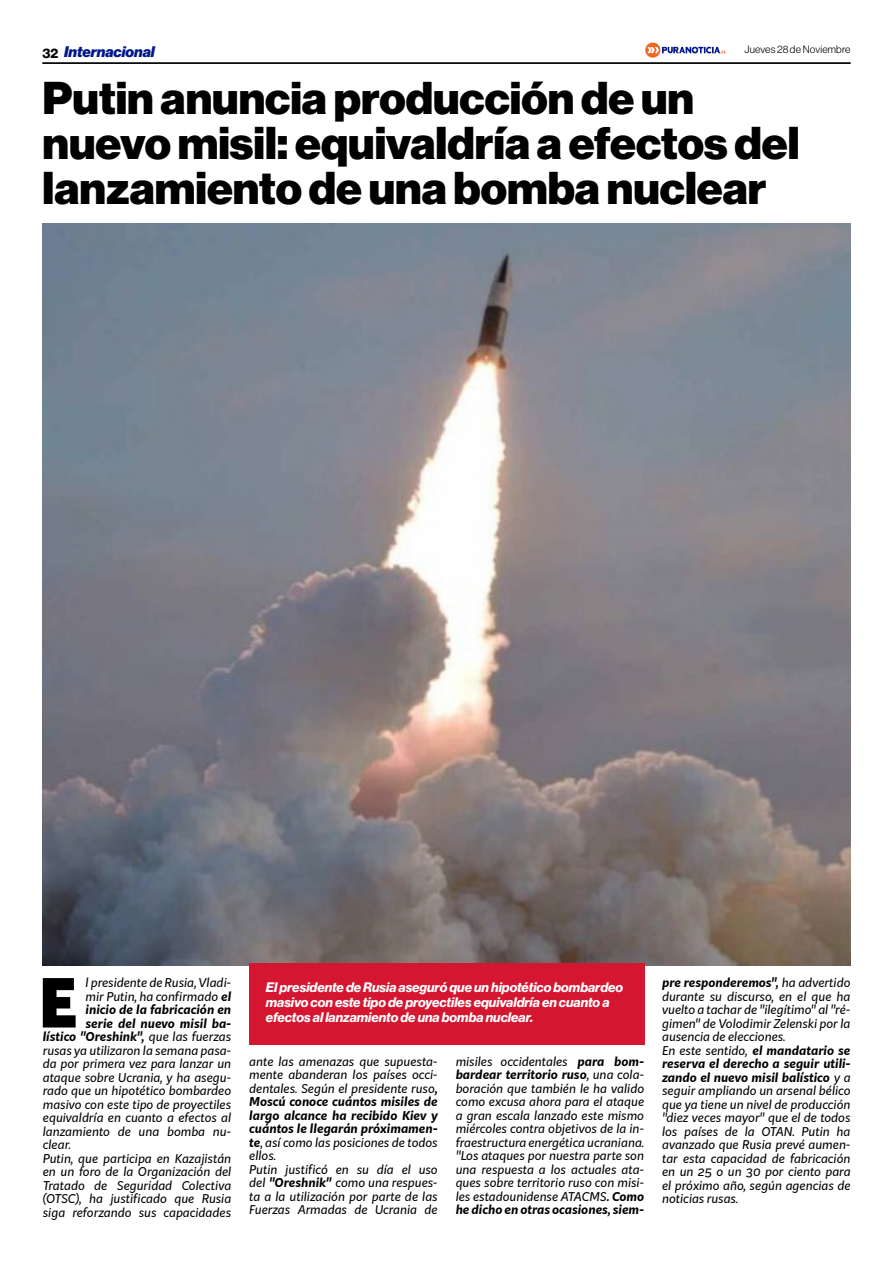
<style>
.page{position:relative;width:893px;height:1263px;background:#fff}
.page>*{position:absolute;margin:0;border:0;box-sizing:border-box;transform-origin:0 0}
.t1{font:900 66.3px "Kit Sans";color:#000}
.t2{font:900 45px/45px "Neue Haas Display";color:#000}
.t3{font:italic 900 15px "Neue Haas Display";color:#00178a}
.t4{font:italic 700 13.5px/15px "Neue Haas Display";color:#fff}
.t5{font:13.5px "N Haas Grotesk DS Pro 75 Bd";color:#000}
.t6{font:italic 12px/13.5px "Kit Sans";color:#000}
.t7{font:italic 700 12px "Kit Sans";color:#000}
.t8{font:10.5px "N Haas Grotesk DS Pro 45 Lt";letter-spacing:.02em;color:#000}
.s1{font-weight:700}
.s2{font-weight:400}
</style>
<div class="page">
<hr style="left:43px;top:63px;width:807px;height:1px;background:#000">
<svg style="left:645px;top:43px;width:81px;height:15px"></svg>
<img style="left:43px;top:223px;width:807px;height:742px">
<div style="left:249px;top:963px;width:395px;height:81px;background:#d41630"></div>
<p class="t3" style="left:64px;top:43px;width:92px">Internacional</p>
<p class="t8" style="left:744px;top:44px;width:108px">Jueves 28 de Noviembre</p>
<p class="t5" style="left:43px;top:45px;width:17px">32</p>
<h2 class="t2" style="left:43px;top:77px;width:758px">Putin anuncia producción de un nuevo misil: equivaldría a efectos del lanzamiento de una bomba nuclear</h2>
<h1 class="t1" style="left:39px;top:943px;width:40px">E</h1>
<p class="t6" style="left:86px;top:975px;width:147px">l presidente de Rusia, Vladi-</p>
<p class="t6" style="left:86px;top:989px;width:147px">mir Putin, ha confirmado <span class="s1">el</span></p>
<p class="t7" style="left:86px;top:999px;width:147px">inicio de la fabricación en</p>
<p class="t7" style="left:86px;top:1013px;width:147px">serie del nuevo misil ba-</p>
<p class="t7" style="left:43px;top:1026px;width:190px">lístico "Oreshink", <span class="s2">que las fuerzas</span></p>
<p class="t6" style="left:43px;top:1043px;width:190px">rusas ya utilizaron la semana pasa-</p>
<p class="t6" style="left:43px;top:1056px;width:190px">da por primera vez para lanzar un</p>
<p class="t6" style="left:43px;top:1070px;width:190px">ataque sobre Ucrania, y ha asegu-</p>
<p class="t6" style="left:43px;top:1083px;width:190px">rado que un hipotético bombardeo</p>
<p class="t6" style="left:43px;top:1097px;width:190px">masivo con este tipo de proyectiles</p>
<p class="t6" style="left:43px;top:1110px;width:190px">equivaldría en cuanto a efectos al</p>
<p class="t6" style="left:43px;top:1124px;width:190px">lanzamiento de una bomba nu-</p>
<p class="t6" style="left:43px;top:1137px;width:30px">clear.</p>
<p class="t6" style="left:43px;top:1151px;width:190px">Putin, que participa en Kazajistán</p>
<p class="t6" style="left:43px;top:1164px;width:190px">en un foro de la Organización del</p>
<p class="t6" style="left:43px;top:1178px;width:190px">Tratado de Seguridad Colectiva</p>
<p class="t6" style="left:43px;top:1191px;width:190px">(OTSC), ha justificado que Rusia</p>
<p class="t6" style="left:43px;top:1205px;width:190px">siga reforzando sus capacidades</p>
<p class="t4" style="left:266px;top:980px;width:359px">El presidente de Rusia aseguró que un hipotético bombardeo masivo con este tipo de proyectiles equivaldría en cuanto a efectos al lanzamiento de una bomba nuclear.</p>
<p class="t6" style="left:249px;top:1054px;width:190px">ante las amenazas que supuesta&shy;mente abanderan los países occi&shy;dentales. Según el presidente ruso<span class="s1">,<br>Moscú conoce cuántos misiles de largo alcance ha recibido Kiev y cuántos le llegarán próximamen&shy;te</span>, así como las posiciones de todos ellos.<br>Putin justificó en su día el uso del <span class="s1">"Oreshnik"</span> como una respues&shy;ta a la utilización por parte de las<br>Fuerzas Armadas de Ucrania de</p>
<p class="t6" style="left:456px;top:1054px;width:190px;text-align:justify">misiles occidentales <span class="s1">para bom&shy;bardear territorio ruso</span>, una cola&shy;boración que también le ha valido como excusa ahora para el ataque a gran escala lanzado este mismo miércoles contra objetivos de la in&shy;fraestructura energética ucraniana. "Los ataques por nuestra parte son una respuesta a los actuales ata&shy;ques sobre territorio ruso con misi&shy;les estadounidense ATACMS<span class="s1">. Como he dicho en otras ocasiones, siem-</span></p>
<p class="t6" style="left:662px;top:975px;width:190px"><span class="s1">pre responderemos",</span> ha advertido durante su discurso, en el que ha vuelto a tachar de "ilegítimo" al "ré&shy;gimen" de Volodimir Zelenski por la ausencia de elecciones.<br>En este sentido, <span class="s1">el mandatario se reserva el derecho a seguir utili&shy;zando el nuevo misil balístico</span> y a seguir ampliando un arsenal bélico que ya tiene un nivel de producción "diez veces mayor" que el de todos los países de la OTAN. Putin ha avanzado que Rusia prevé aumen&shy;tar esta capacidad de fabricación en un 25 o un 30 por ciento para el próximo año, según agencias de noticias rusas.</p>
</div>
